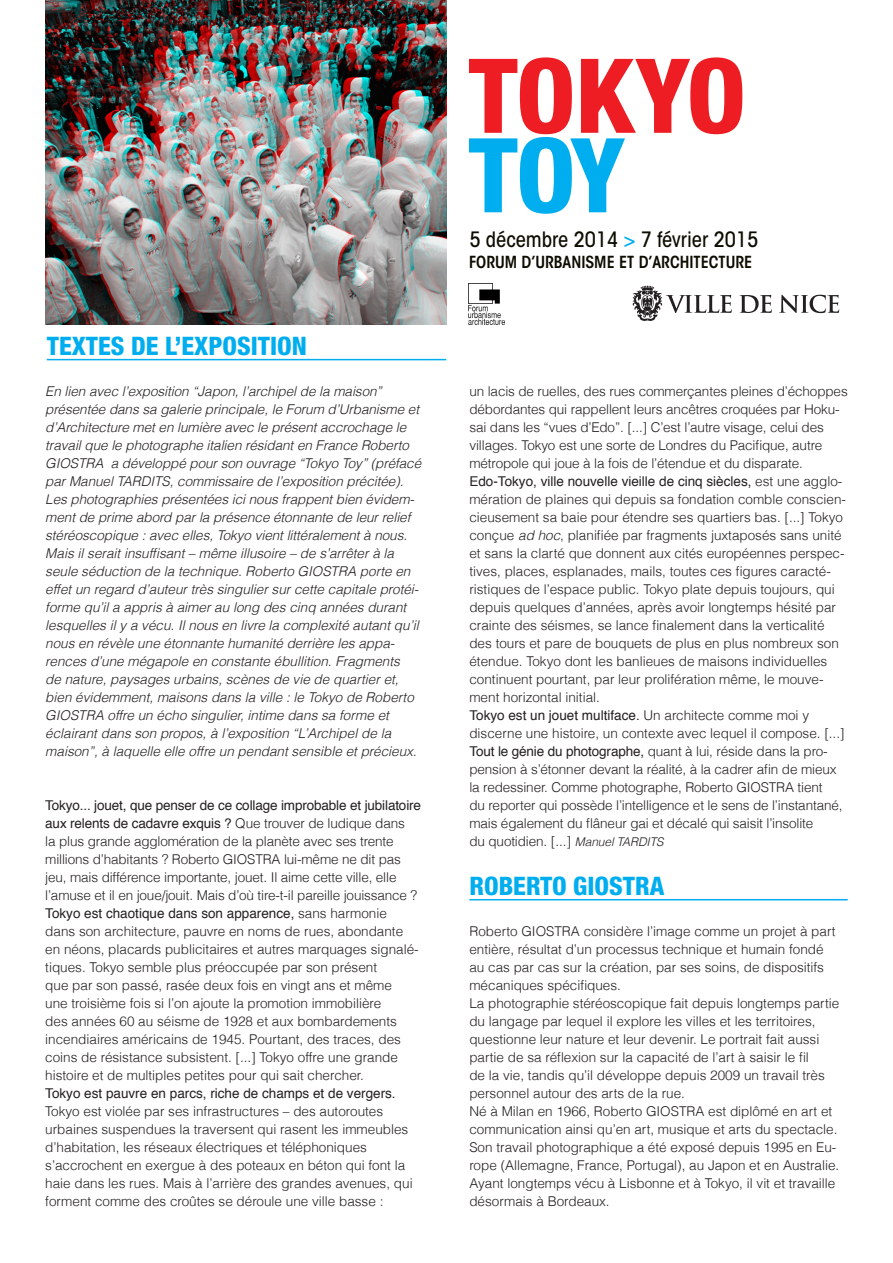
<style>
.page{position:relative;width:893px;height:1263px;background:#fff}
.page>*{position:absolute;margin:0;border:0;box-sizing:border-box;transform-origin:0 0}
.t1{font:800 condensed 103.5px "Helvetica Neue LT Std";letter-spacing:-.01em;color:#ee1d23}
.t2{font:800 condensed 103.5px "Helvetica Neue LT Std";color:#00aeef}
.t3{font:800 condensed 25.5px "Helvetica Neue LT Std";color:#00aeef}
.t4{font:500 condensed 21px "ITC Avant Garde Std";color:#0d0c00}
.t5{font:600 condensed 16.5px "ITC Avant Garde Std";color:#0d0c00}
.texte{font:300 13.5px/18px "Helvetica";color:#231f20}
.texte-2{font:italic 300 13.5px/18px "Helvetica";color:#231f20}
.texte-3{font:13.5px/18px "Helvetica";letter-spacing:-.01em;color:#231f20}
.s1{font-weight:300}
.s2{font-weight:400}
.s3{color:#00aeef}
.s4{font-style:italic}
.s5{font-style:italic;font-size:12px}
</style>
<div class="page">
<hr style="left:47px;top:359px;width:399px;height:1px;background:#00aeef">
<hr style="left:469px;top:899px;width:379px;height:1px;background:#00aeef">
<img style="left:45px;top:0;width:401px;height:324px">
<svg style="left:633px;top:286px;width:99px;height:35px"></svg>
<svg style="left:739px;top:295px;width:33px;height:18px"></svg>
<svg style="left:779px;top:295px;width:60px;height:18px"></svg>
<img style="left:468px;top:283px;width:37px;height:41px">
<p class="t3" style="left:47px;top:330px;width:262px">TEXTES DE L’EXPOSITION</p>
<p class="texte-2" style="left:45px;top:382px;width:377px">En lien avec l’exposition “Japon, l’archipel de la maison” présentée dans sa galerie principale, le Forum d’Urbanisme et d’Architecture met en lumière avec le présent accrochage le travail que le photographe italien résidant en France Roberto GIOSTRA a développé pour son ouvrage “Tokyo Toy” (préfacé par Manuel TARDITS, commissaire de l’exposition précitée).<br>Les photographies présentées ici nous frappent bien évidem&shy;ment de prime abord par la présence étonnante de leur relief stéréoscopique : avec elles, Tokyo vient littéralement à nous.</p>
<p class="texte-2" style="left:45px;top:544px;width:375px">Mais il serait insuffisant – même illusoire – de s’arrêter à la seule séduction de la technique. Roberto GIOSTRA porte en effet un regard d’auteur très singulier sur cette capitale protéi&shy;forme qu’il a appris à aimer au long des cinq années durant lesquelles il y a vécu. Il nous en livre la complexité autant qu’il nous en révèle une étonnante humanité derrière les appa&shy;rences d’une mégapole en constante ébullition. Fragments de nature, paysages urbains, scènes de vie de quartier et, bien évidemment, maisons dans la ville : le Tokyo de Roberto GIOSTRA offre un écho singulier, intime dans sa forme et éclairant dans son propos, à l’exposition “L’Archipel de la maison”, à laquelle elle offre un pendant sensible et précieux.</p>
<p class="texte-3" style="left:45px;top:797px;width:377px">Tokyo... jouet, que penser de ce collage improbable et jubilatoire aux relents de cadavre exquis ? <span class="s1">Que trouver de ludique dans</span></p>
<p class="texte" style="left:45px;top:832px;width:350px">la plus grande agglomération de la planète avec ses trente</p>
<p class="texte" style="left:45px;top:850px;width:374px">millions d’habitants ? Roberto GIOSTRA lui-même ne dit pas jeu, mais différence importante, jouet. Il aime cette ville, elle l’amuse et il en joue/jouit. Mais d’où tire-t-il pareille jouissance ?</p>
<p class="texte" style="left:45px;top:904px;width:375px"><span class="s2">Tokyo est chaotique dans son apparence,</span> sans harmonie dans son architecture, pauvre en noms de rues, abondante en néons, placards publicitaires et autres marquages signalé&shy;tiques. Tokyo semble plus préoccupée par son présent</p>
<p class="texte" style="left:45px;top:976px;width:348px">que par son passé, rasée deux fois en vingt ans et même</p>
<p class="texte" style="left:45px;top:994px;width:338px">une troisième fois si l’on ajoute la promotion immobilière</p>
<p class="texte" style="left:45px;top:1012px;width:357px">des années 60 au séisme de 1928 et aux bombardements incendiaires américains de 1945. Pourtant, des traces, des coins de résistance subsistent. [...] Tokyo offre une grande histoire et de multiples petites pour qui sait chercher.</p>
<p class="texte" style="left:45px;top:1084px;width:369px"><span class="s2">Tokyo est pauvre en parcs, riche de champs et de vergers.<br></span>Tokyo est violée par ses infrastructures – des autoroutes urbaines suspendues la traversent qui rasent les immeubles d’habitation, les réseaux électriques et téléphoniques s’accrochent en exergue à des poteaux en béton qui font la haie dans les rues. Mais à l’arrière des grandes avenues, qui forment comme des croûtes se déroule une ville basse :</p>
<p class="t1" style="left:468px;top:32px;width:279px">TOKYO</p>
<p class="t2" style="left:468px;top:111px;width:159px">TOY</p>
<p class="t4" style="left:469px;top:227px;width:290px">5 décembre 2014 <span class="s3">&gt;</span> 7 février 2015</p>
<p class="t5" style="left:469px;top:252px;width:285px">FORUM D’URBANISME ET D’ARCHITECTURE</p>
<p class="texte" style="left:469px;top:382px;width:380px">un lacis de ruelles, des rues commerçantes pleines d’échoppes débordantes qui rappellent leurs ancêtres croquées par Hoku&shy;sai dans les “vues d’Edo”. [...] C’est l’autre visage, celui des villages. Tokyo est une sorte de Londres du Pacifique, autre métropole qui joue à la fois de l’étendue et du disparate.</p>
<p class="texte" style="left:469px;top:472px;width:378px"><span class="s2">Edo-Tokyo, ville nouvelle vieille de cinq siècles,</span> est une agglo&shy;mération de plaines qui depuis sa fondation comble conscien&shy;cieusement sa baie pour étendre ses quartiers bas. [...] Tokyo conçue <span class="s4">ad hoc</span>, planifiée par fragments juxtaposés sans unité et sans la clarté que donnent aux cités européennes perspec&shy;tives, places, esplanades, mails, toutes ces figures caracté&shy;ristiques de l’espace public. Tokyo plate depuis toujours, qui depuis quelques d’années, après avoir longtemps hésité par crainte des séismes, se lance finalement dans la verticalité des tours et pare de bouquets de plus en plus nombreux son étendue. Tokyo dont les banlieues de maisons individuelles continuent pourtant, par leur prolifération même, le mouve&shy;ment horizontal initial.</p>
<p class="texte-3" style="left:469px;top:707px;width:341px">Tokyo est un jouet multiface. <span class="s1">Un architecte comme moi y</span></p>
<p class="texte" style="left:469px;top:724px;width:377px">discerne une histoire, un contexte avec lequel il compose. [...]</p>
<p class="texte" style="left:469px;top:742px;width:369px"><span class="s2">Tout le génie du photographe,</span> quant à lui, réside dans la pro&shy;pension à s’étonner devant la réalité, à la cadrer afin de mieux la redessiner. Comme photographe, Roberto GIOSTRA tient</p>
<p class="texte" style="left:469px;top:796px;width:375px">du reporter qui possède l’intelligence et le sens de l’instantané, mais également du flâneur gai et décalé qui saisit l’insolite</p>
<p class="texte" style="left:469px;top:832px;width:196px">du quotidien. [...] <span class="s5">Manuel TARDITS</span></p>
<p class="t3" style="left:469px;top:870px;width:196px">ROBERTO GIOSTRA</p>
<p class="texte" style="left:469px;top:922px;width:368px">Roberto GIOSTRA considère l’image comme un projet à part entière, résultat d’un processus technique et humain fondé au cas par cas sur la création, par ses soins, de dispositifs mécaniques spécifiques.</p>
<p class="texte" style="left:469px;top:994px;width:371px">La photographie stéréoscopique fait depuis longtemps partie du langage par lequel il explore les villes et les territoires, questionne leur nature et leur devenir. Le portrait fait aussi partie de sa réflexion sur la capacité de l’art à saisir le fi l</p>
<p class="texte" style="left:469px;top:1066px;width:357px">de la vie, tandis qu’il développe depuis 2009 un travail très personnel autour des arts de la rue.</p>
<p class="texte" style="left:469px;top:1102px;width:371px">Né à Milan en 1966, Roberto GIOSTRA est diplômé en art et communication ainsi qu’en art, musique et arts du spectacle.<br>Son travail photographique a été exposé depuis 1995 en Eu&shy;rope (Allemagne, France, Portugal), au Japon et en Australie.<br>Ayant longtemps vécu à Lisbonne et à Tokyo, il vit et travaille désormais à Bordeaux.</p>
</div>
